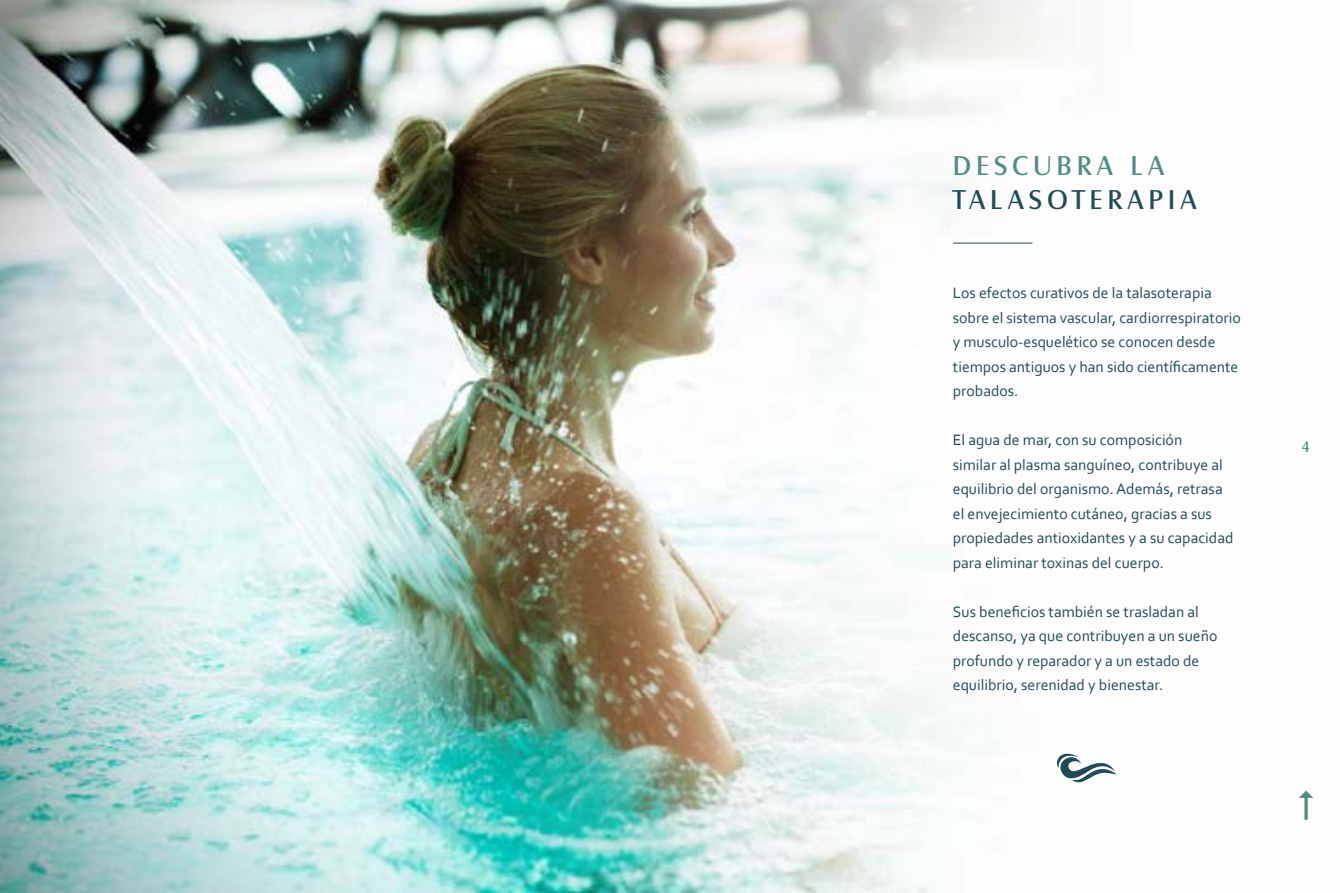
<style>
.page{position:relative;width:1340px;height:893px;background:#fff}
.page>*{position:absolute;margin:0;border:0;box-sizing:border-box;transform-origin:0 0}
.t1{font:28.35px "Castle TOT Boo";letter-spacing:.17em;color:#214b57}
.t2{font:28.35px "Castle TOT Boo";letter-spacing:.17em;color:#518d85}
.t3{font:15.75px/24.5px "Corbel";color:#214b57}
.t4{font:15.75px "Castle TOT Boo";color:#518d85}
</style>
<div class="page">
<img style="left:0;top:0;width:1117px;height:893px">
<svg style="left:1056px;top:753px;width:60px;height:30px"></svg>
<hr style="left:952px;top:243px;width:80px;height:1px;background:#214b57">
<h1 class="t2" style="left:952px;top:149px;width:213px">DESCUBRA LA</h1>
<h1 class="t1" style="left:952px;top:183px;width:245px">TALASOTERAPIA</h1>
<p class="t3" style="left:952px;top:280px;width:289px">Los efectos curativos de la talasoterapia sobre el sistema vascular, cardiorrespiratorio y musculo-esquelético se conocen desde tiempos antiguos y han sido científicamente probados.</p>
<p class="t3" style="left:952px;top:427px;width:282px">El agua de mar, con su composición<br>similar al plasma sanguíneo, contribuye al equilibrio del organismo. Además, retrasa el envejecimiento cutáneo, gracias a sus propiedades antioxidantes y a su capacidad para eliminar toxinas del cuerpo.</p>
<p class="t3" style="left:952px;top:599px;width:266px">Sus beneficios también se trasladan al descanso, ya que contribuyen a un sueño profundo y reparador y a un estado de equilibrio, serenidad y bienestar.</p>
<p class="t4" style="left:1301px;top:438px;width:10px">4</p>
</div>
